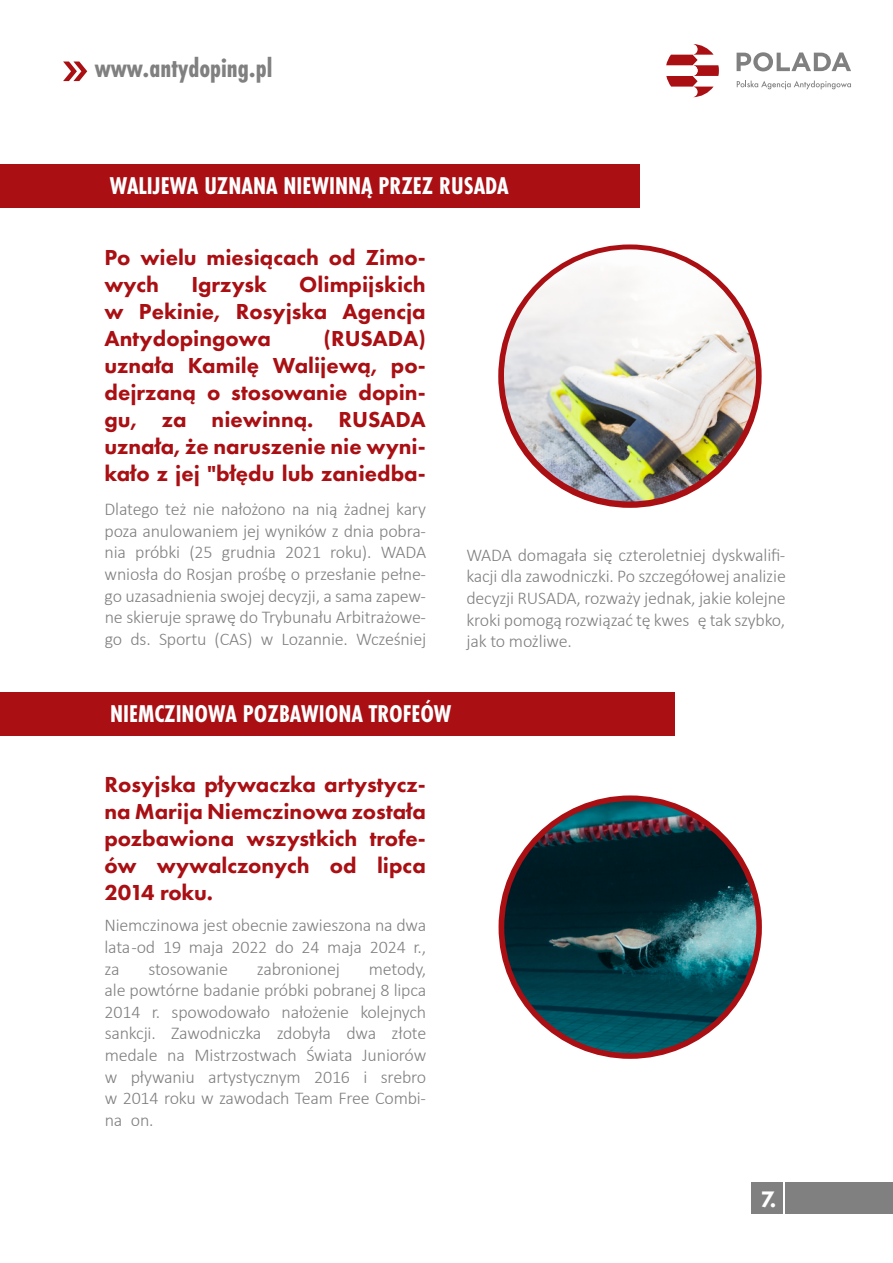
<style>
.page{position:relative;width:893px;height:1263px;background:#fff}
.page>*{position:absolute;margin:0;border:0;box-sizing:border-box;transform-origin:0 0}
.t1{font:700 27.75px "Futura PT Cond";color:#808080}
.t2{font:700 25.2px "Futura PT Cond";color:#fff}
.t3{font:800 23.25px "Futura PT";color:#fff}
.t4{font:800 22.5px/27px "Futura PT";color:#a90f13;text-align:justify}
.t5{font:300 18px/21.6px "Calibri";letter-spacing:-.01em;color:#808080;text-align:justify}
</style>
<div class="page">
<svg style="left:498px;top:244px;width:264px;height:264px;background:#ae2226"></svg>
<div style="left:0;top:164px;width:640px;height:43px;background:#a90f13"></div>
<div style="left:0;top:692px;width:675px;height:44px;background:#a90f13"></div>
<svg style="left:499px;top:795px;width:263px;height:264px;background:#a8191d"></svg>
<img style="left:504px;top:249px;width:252px;height:252px;border-radius:126px">
<img style="left:504px;top:801px;width:252px;height:252px;border-radius:126px">
<svg style="left:737px;top:52px;width:114px;height:19px"></svg>
<svg style="left:737px;top:81px;width:114px;height:8px"></svg>
<svg style="left:666px;top:44px;width:53px;height:53px"></svg>
<div style="left:786px;top:1183px;width:107px;height:31px;background:#808080"></div>
<div style="left:751px;top:1183px;width:32px;height:31px;background:#808080"></div>
<svg style="left:63px;top:62px;width:24px;height:19px"></svg>
<h1 class="t1" style="left:95px;top:52px;width:179px">www.antydoping.pl</h1>
<h2 class="t2" style="left:110px;top:171px;width:401px">WALIJEWA UZNANA NIEWINNĄ PRZEZ RUSADA</h2>
<p class="t4" style="left:104px;top:243px;width:323px">Po wielu miesiącach od Zimo&shy;wych</p>
<p class="t4" style="left:104px;top:270px;width:323px;text-indent:195px">Olimpijskich w Pekinie, Rosyjska Agencja Antydopingowa</p>
<p class="t4" style="left:191px;top:270px;width:77px">Igrzysk</p>
<p class="t4" style="left:104px;top:324px;width:323px;text-indent:219px">(RUSADA) uznała Kamilę Walijewą, po&shy;dejrzaną o stosowanie dopin&shy;gu, za niewinną. RUSADA uznała, że naruszenie nie wyni&shy;kało z jej "błędu lub zaniedba-</p>
<p class="t5" style="left:104px;top:498px;width:323px">Dlatego też nie nałożono na nią żadnej kary poza anulowaniem jej wyników z dnia pobra&shy;nia próbki (25 grudnia 2021 roku). WADA wniosła do Rosjan prośbę o przesłanie pełne&shy;go uzasadnienia swojej decyzji, a sama zapew&shy;ne skieruje sprawę do Trybunału Arbitrażowe&shy;go ds. Sportu (CAS) w Lozannie. Wcześniej</p>
<p class="t5" style="left:466px;top:544px;width:321px">WADA domagała się czteroletniej dyskwalifi&shy;kacji dla zawodniczki. Po szczegółowej analizie decyzji RUSADA, rozważy jednak, jakie kolejne kroki pomogą rozwiązać tę kwes ę tak szybko, jak to możliwe.</p>
<h2 class="t2" style="left:110px;top:699px;width:343px">NIEMCZINOWA POZBAWIONA TROFEÓW</h2>
<p class="t4" style="left:104px;top:770px;width:323px">Rosyjska pływaczka artystycz&shy;na Marija Niemczinowa została pozbawiona wszystkich trofe&shy;ów wywalczonych od lipca 2014 roku.</p>
<p class="t5" style="left:104px;top:914px;width:323px">Niemczinowa jest obecnie zawieszona na dwa lata-od 19 maja 2022 do 24 maja 2024 r., za</p>
<p class="t5" style="left:148px;top:958px;width:81px">stosowanie</p>
<p class="t5" style="left:257px;top:958px;width:84px">zabronionej</p>
<p class="t5" style="left:105px;top:958px;width:323px;text-indent:264px">metody, ale powtórne badanie próbki pobranej 8 lipca 2014 r. spowodowało nałożenie kolejnych sankcji. Zawodniczka zdobyła dwa złote medale na Mistrzostwach Świata Juniorów w pływaniu artystycznym 2016 i srebro w 2014 roku w zawodach Team Free Combi&shy;na on.</p>
<p class="t3" style="left:761px;top:1185px;width:17px">7.</p>
</div>
